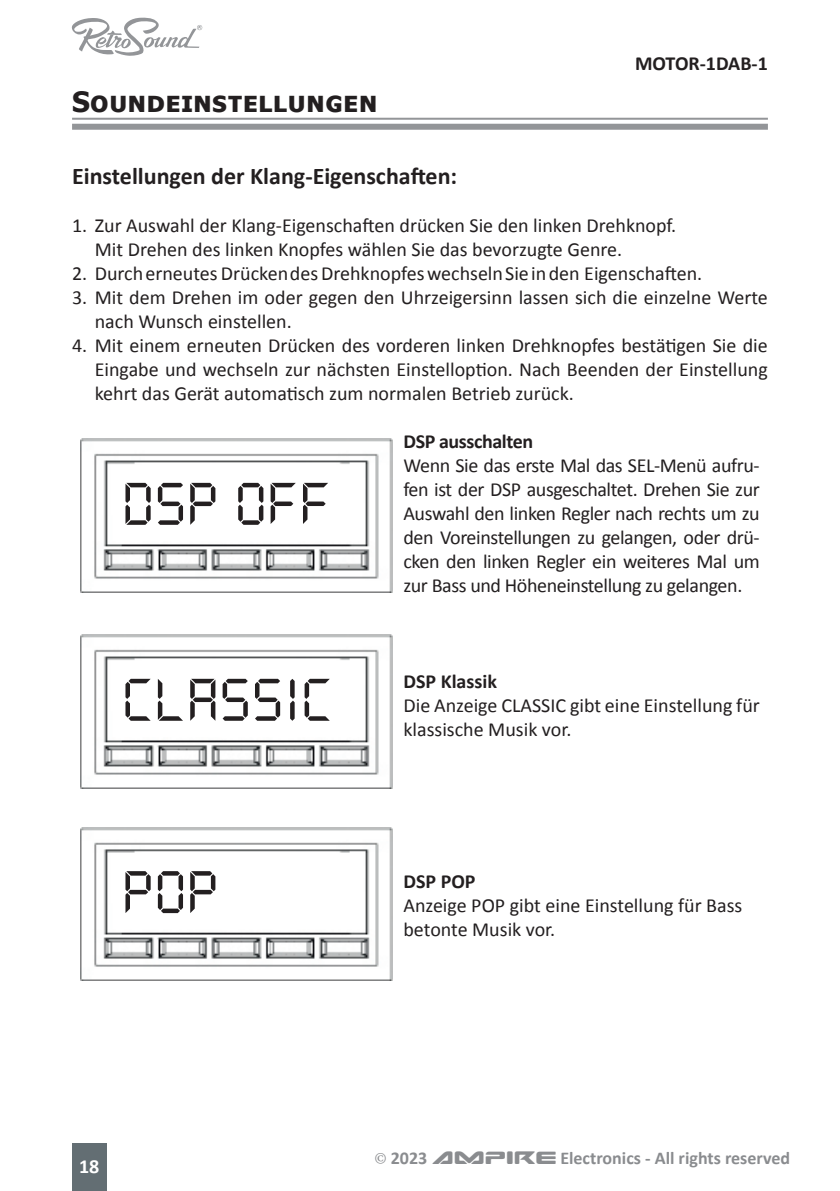
<style>
.page{position:relative;width:840px;height:1191px;background:#fff}
.page>*{position:absolute;margin:0;border:0;box-sizing:border-box;transform-origin:0 0}
.t1{font:700 28px "Tahoma Small Cap";color:#231f20}
.t2{font:700 24px "Calibri";color:#231f20}
.t3{font:20px/24px "Calibri";color:#231f20}
.t4{font:700 20px "Calibri";color:#231f20}
.t5{font:700 20px "Calibri";letter-spacing:-.02em;color:#231f20}
.t6{font:700 20px "Calibri";color:#fff}
.t7{font:700 18px "Calibri";color:#8a8c8f}
.s1{font-family:"Minion Pro";font-weight:400;font-size:17.6px}
.s2{font-family:"Sea Dog 2001";font-weight:400;font-size:17.6px}
</style>
<div class="page">
<svg style="left:71px;top:17px;width:131px;height:39px"></svg>
<div style="left:72px;top:1143px;width:34px;height:48px;background:#636e73"></div>
<hr style="left:72px;top:118px;width:695px;height:2px;background:#939598">
<div style="left:72px;top:124px;width:695px;height:6px;background:#939598"></div>
<img style="left:80px;top:439px;width:312px;height:153px">
<svg style="left:125px;top:483px;width:203px;height:42px"></svg>
<img style="left:80px;top:635px;width:312px;height:153px">
<svg style="left:125px;top:679px;width:204px;height:42px"></svg>
<img style="left:80px;top:827px;width:312px;height:153px">
<svg style="left:125px;top:871px;width:90px;height:42px"></svg>
<h1 class="t1" style="left:72px;top:84px;width:307px">Soundeinstellungen</h1>
<p class="t4" style="left:634px;top:51px;width:134px">MOTOR-1DAB-1</p>
<p class="t2" style="left:72px;top:160px;width:386px">Einstellungen der Klang-Eigenschaften:</p>
<p class="t3" style="left:95px;top:213px;width:582px;text-indent:-23px">1. Zur Auswahl der Klang-Eigenschaften drücken Sie den linken Drehknopf.<br>Mit Drehen des linken Knopfes wählen Sie das bevorzugte Genre.</p>
<p class="t3" style="left:72px;top:261px;width:631px">2. Durch erneutes Drücken des Drehknopfes wechseln Sie in den Eigenschaften.</p>
<p class="t3" style="left:95px;top:285px;width:674px;text-indent:-23px">3. Mit dem Drehen im oder gegen den Uhrzeigersinn lassen sich die einzelne Werte nach Wunsch einstellen.</p>
<p class="t3" style="left:95px;top:333px;width:674px;text-align:justify;text-indent:-23px">4. Mit einem erneuten Drücken des vorderen linken Drehknopfes bestätigen Sie die Eingabe und wechseln zur nächsten Einstelloption. Nach Beenden der Einstellung kehrt das Gerät automatisch zum normalen Betrieb zurück.</p>
<p class="t5" style="left:403px;top:428px;width:131px">DSP ausschalten</p>
<p class="t3" style="left:403px;top:453px;width:357px;text-align:justify">Wenn Sie das erste Mal das SEL-Menü aufru&shy;fen ist der DSP ausgeschaltet. Drehen Sie zur Auswahl den linken Regler nach rechts um zu den Voreinstellungen zu gelangen, oder drü&shy;cken den linken Regler ein weiteres Mal um zur Bass und Höheneinstellung zu gelangen.</p>
<p class="t4" style="left:403px;top:668px;width:95px">DSP Klassik</p>
<p class="t3" style="left:403px;top:693px;width:358px">Die Anzeige CLASSIC gibt eine Einstellung für klassische Musik vor.</p>
<p class="t6" style="left:79px;top:1153px;width:22px">18</p>
<p class="t4" style="left:403px;top:868px;width:74px">DSP POP</p>
<p class="t3" style="left:403px;top:893px;width:340px">Anzeige POP gibt eine Einstellung für Bass betonte Musik vor.</p>
<p class="t7" style="left:374px;top:1146px;width:417px"><span class="s1">©</span> 2023 <span class="s2">AMPIRE</span> Electronics - All rights reserved</p>
</div>
